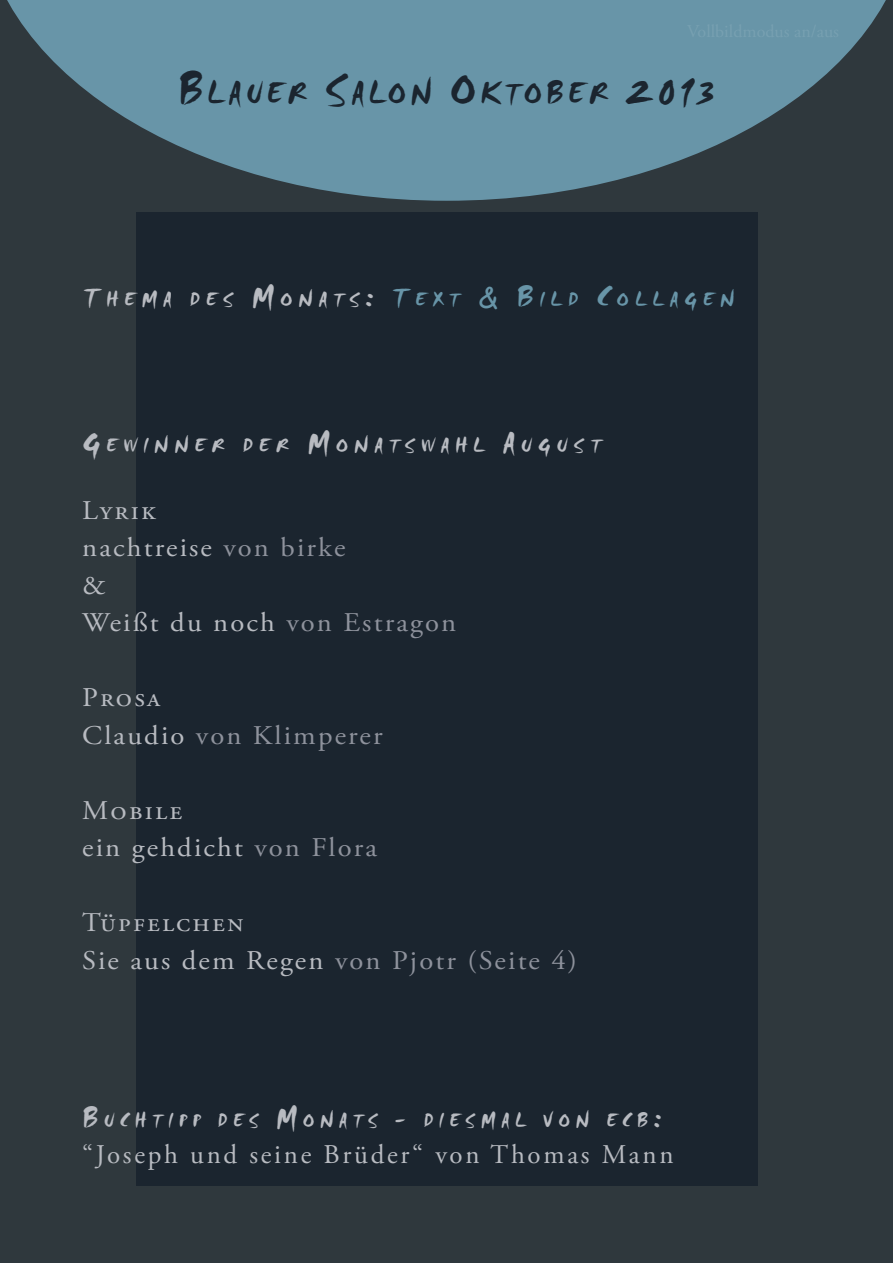
<style>
.page{position:relative;width:893px;height:1263px;background:#2f383d}
.page>*{position:absolute;margin:0;border:0;box-sizing:border-box;transform-origin:0 0}
.t1{font:31.5px "Smudger Let Plain";letter-spacing:.145em;color:#1b252f}
.t2{font:27px/37.5px "Adobe Garamond Pro";letter-spacing:.075em;color:#b8bbc1;scale:1.06 1}
.t3{font:27px "Adobe Garamond Pro";letter-spacing:.095em;color:#b8bbc1}
.t4{font:19.95px "Smudger Let Plain";letter-spacing:.285em;color:#6895a8;scale:1.06 1}
.t5{font:19.95px "Smudger Let Plain";letter-spacing:.285em;color:#b8bbc1}
.t6{font:19.95px "Smudger Let Plain";letter-spacing:.285em;color:#b8bbc1;scale:1.06 1}
.s1{font-size:45px}
.s2{font-size:28.5px;color:#b8bbc1}
.s3{color:#b8bbc1}
.s4{font-size:28.5px}
.s5{font-family:"Comic Sans MS";font-size:28.5px}
.s6{color:#8e929c}
</style>
<div class="page">
<div style="left:136px;top:213px;width:621px;height:973px;background:#1b252f"></div>
<svg style="left:7px;top:0;width:879px;height:201px;fill:#6895a8"></svg>
<p class="t1" style="left:178px;top:74px;width:538px"><span class="s1">B</span>LAUER <span class="s1">S</span>ALON <span class="s1">O</span>KTOBER <span class="s1">2013</span></p>
<p class="t4" style="left:82px;top:287px;width:616px"><span class="s2">T</span><span class="s3">HEMA DES</span> <span class="s2">M</span><span class="s3">ONATS</span><span class="s2">:</span> <span class="s4">T</span>EXT <span class="s5">&amp;</span> <span class="s4">B</span>ILD <span class="s4">C</span>OLLAGEN</p>
<p class="t6" style="left:82px;top:434px;width:492px"><span class="s4">G</span>EWINNER DER <span class="s4">M</span>ONATSWAHL <span class="s4">A</span>UGUST</p>
<p class="t2" style="left:82px;top:492px;width:354px">Lyrik<br>nachtreise <span class="s6">von birke<br></span>&amp;<br>Weißt du noch <span class="s6">von Estragon</span></p>
<p class="t2" style="left:82px;top:680px;width:285px">Prosa<br>Claudio <span class="s6">von Klimperer</span></p>
<p class="t2" style="left:82px;top:793px;width:280px">Mobile<br>ein gehdicht <span class="s6">von Flora</span></p>
<p class="t2" style="left:82px;top:905px;width:468px">Tüpfelchen<br>Sie aus dem Regen <span class="s6">von Pjotr (Seite 4)</span></p>
<p class="t5" style="left:82px;top:1108px;width:580px"><span class="s4">B</span>UCHTIPP DES <span class="s4">M</span>ONATS <span class="s4">-</span> DIESMAL VON ECB <span class="s4">:</span></p>
<p class="t3" style="left:82px;top:1138px;width:593px">“Joseph und seine Brüder“ von Thomas Mann</p>
</div>
